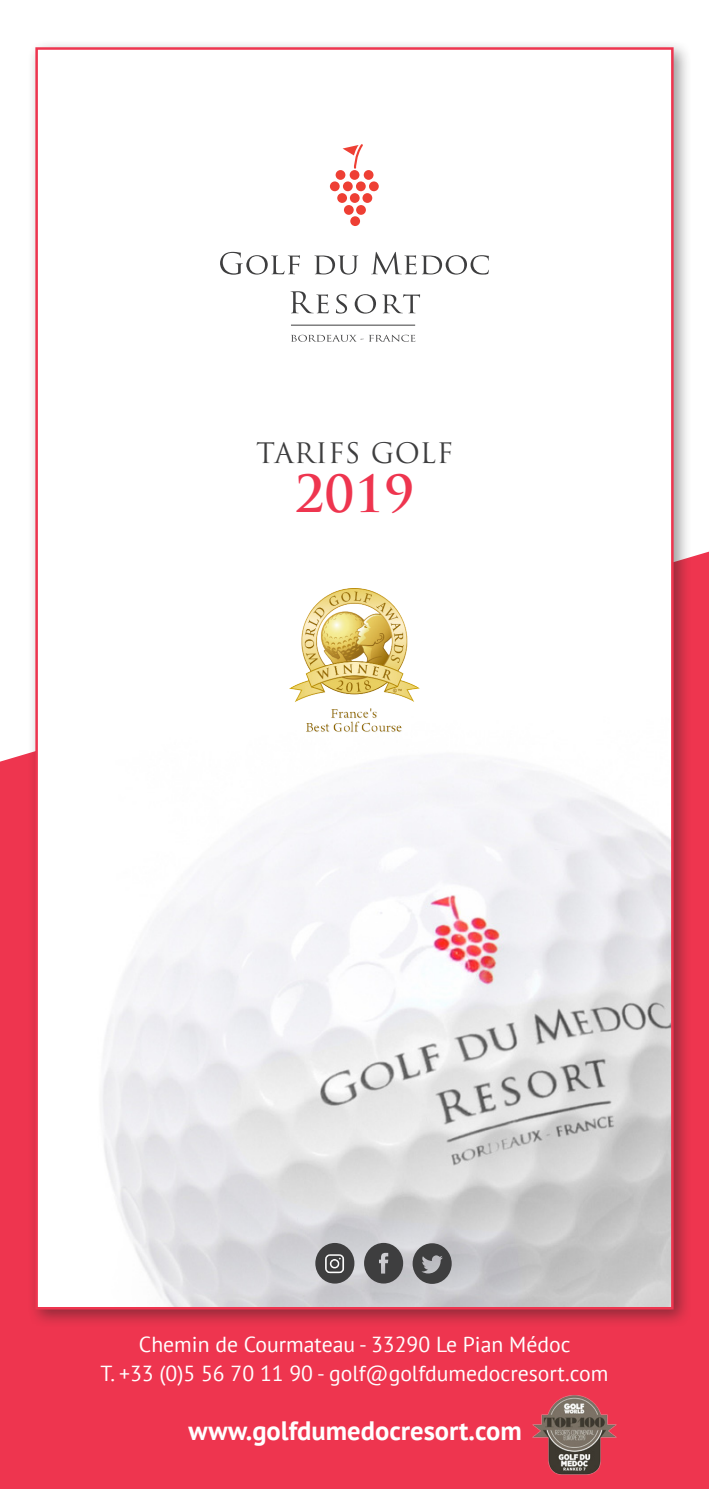
<style>
.page{position:relative;width:709px;height:1489px;background:#fff}
.page>*{position:absolute;margin:0;border:0;box-sizing:border-box;transform-origin:0 0}
.t1{font:700 50px "Trajan Pro";color:#ee354f}
.t2{font:27.5px "Trajan Pro";letter-spacing:.02em;color:#3e3e3f}
.t3{font:700 26.5px "PT Sans";color:#fff}
.t4{font:21.75px "PT Sans";color:#fff}
</style>
<div class="page">
<div style="left:0;top:551px;width:709px;height:937px;background:#ee354f"></div>
<div style="left:27px;top:39px;width:665px;height:1288px;background:#231f20;opacity:.47"></div>
<div style="left:37px;top:48px;width:635px;height:1260px;background:#fff"></div>
<img style="left:102px;top:763px;width:568px;height:543px">
<img style="left:531px;top:1392px;width:86px;height:86px">
<img style="left:289px;top:588px;width:131px;height:144px">
<svg style="left:220px;top:252px;width:80px;height:23px"></svg>
<svg style="left:314px;top:255px;width:44px;height:19px"></svg>
<svg style="left:371px;top:252px;width:118px;height:22px"></svg>
<svg style="left:290px;top:291px;width:39px;height:22px"></svg>
<svg style="left:336px;top:294px;width:11px;height:19px"></svg>
<svg style="left:355px;top:294px;width:21px;height:19px"></svg>
<svg style="left:382px;top:294px;width:38px;height:19px"></svg>
<svg style="left:291px;top:335px;width:6px;height:6px"></svg>
<svg style="left:298px;top:335px;width:9px;height:7px"></svg>
<svg style="left:308px;top:335px;width:107px;height:7px"></svg>
<hr style="left:291px;top:325px;width:124px;height:1px;background:#3e3e3f">
<div style="left:356px;top:205px;width:10px;height:10px;background:#ee3f34;border-radius:50%"></div>
<div style="left:344px;top:205px;width:10px;height:10px;background:#ee3f34;border-radius:50%"></div>
<div style="left:362px;top:193px;width:10px;height:10px;background:#ee3f34;border-radius:50%"></div>
<div style="left:350px;top:193px;width:9px;height:10px;background:#ee3f34;border-radius:50%"></div>
<div style="left:337px;top:193px;width:10px;height:10px;background:#ee3f34;border-radius:50%"></div>
<div style="left:369px;top:181px;width:10px;height:10px;background:#ee3f34;border-radius:50%"></div>
<div style="left:356px;top:181px;width:10px;height:10px;background:#ee3f34;border-radius:50%"></div>
<div style="left:343px;top:181px;width:10px;height:10px;background:#ee3f34;border-radius:50%"></div>
<div style="left:350px;top:170px;width:9px;height:10px;background:#ee3f34;border-radius:50%"></div>
<div style="left:364px;top:170px;width:9px;height:10px;background:#ee3f34;border-radius:50%"></div>
<div style="left:335px;top:170px;width:10px;height:10px;background:#ee3f34;border-radius:50%"></div>
<div style="left:330px;top:181px;width:10px;height:10px;background:#ee3f34;border-radius:50%"></div>
<div style="left:350px;top:216px;width:10px;height:10px;background:#ee3f34;border-radius:50%"></div>
<svg style="left:342px;top:144px;width:21px;height:25px"></svg>
<svg style="left:364px;top:1242px;width:39px;height:41px"></svg>
<svg style="left:412px;top:1243px;width:40px;height:40px"></svg>
<div style="left:315px;top:1242px;width:39px;height:41px;background:#3e3e3f;border-radius:50%"></div>
<img style="left:321px;top:1248px;width:28px;height:26px">
<p class="t2" style="left:256px;top:435px;width:198px">TARIFS GOLF</p>
<p class="t1" style="left:294px;top:462px;width:121px">2019</p>
<p class="t4" style="left:139px;top:1330px;width:433px">Chemin de Courmateau - 33290 Le Pian Médoc</p>
<p class="t4" style="left:100px;top:1359px;width:509px">T. +33 (0)5 56 70 11 90 - golf@golfdumedocresort.com</p>
<p class="t3" style="left:189px;top:1413px;width:335px">www.golfdumedocresort.com</p>
</div>
